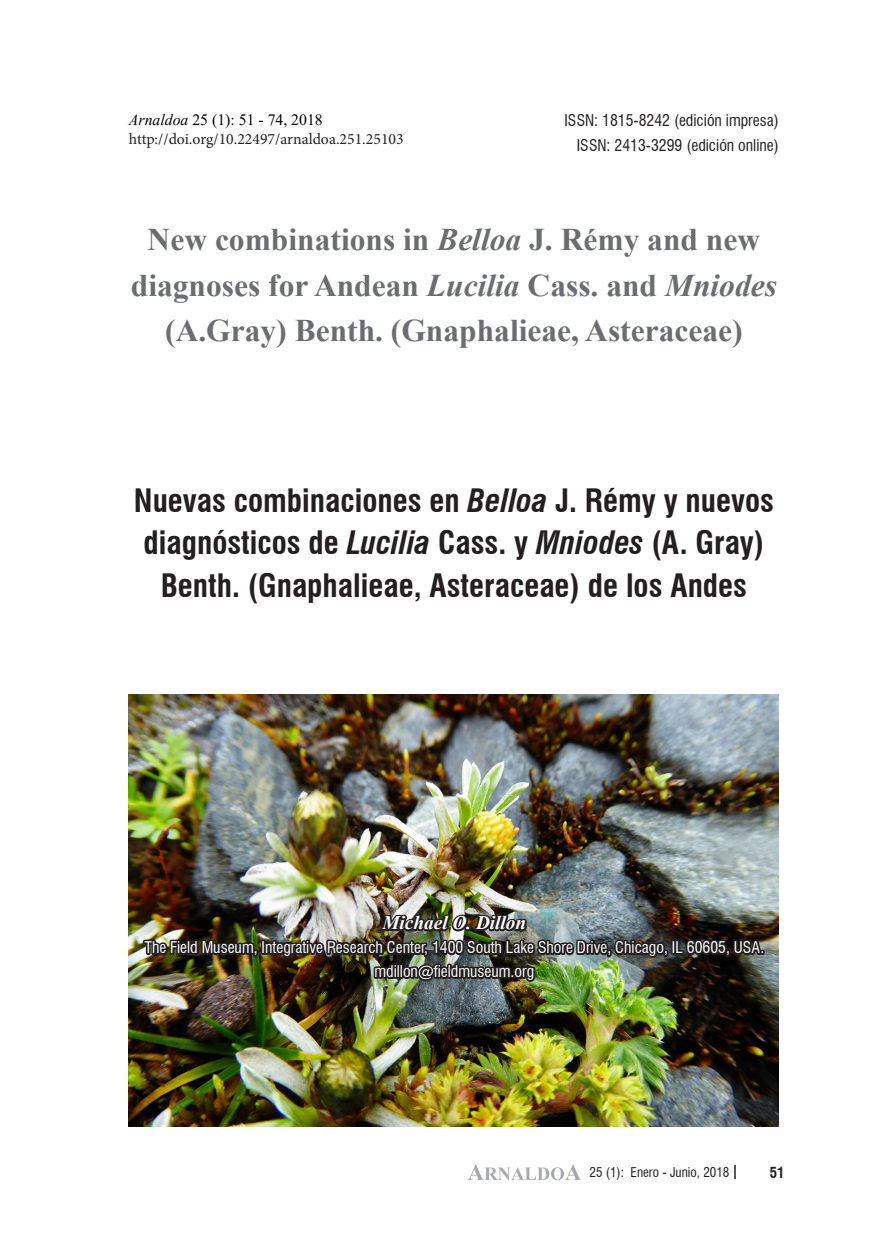
<style>
.page{position:relative;width:893px;height:1241px;background:#fff}
.page>*{position:absolute;margin:0;border:0;box-sizing:border-box;transform-origin:0 0}
.titulo_ingles{font:700 condensed 31.5px/42px "Swiss 721 BT";color:#231f20;text-align:center}
.titulo_español{font:700 31.5px/45.5px "Times New Roman";color:#6c6d70;text-align:center}
.autor{font:italic 700 19.25px "Times New Roman";color:#fff}
.filete{font:condensed 15.75px "Swiss 721 BT";color:#fff}
.titulo_de_cuadros_o{font:condensed 15.75px "Swiss 721 BT";color:#231f20}
.t1{font:15.75px "Minion Pro";color:#231f20}
.autor-2{font:15.75px "Times New Roman";color:#000}
.t2{font:700 condensed 14.88px "Swiss 721 BT";color:#231f20}
.filete-2{font:condensed 13.12px "Swiss 721 BT";color:#231f20}
.s1{font-style:italic}
</style>
<div class="page">
<img style="left:129px;top:694px;width:650px;height:432px">
<svg style="left:469px;top:1164px;width:111px;height:15px"></svg>
<svg style="left:734px;top:1165px;width:2px;height:12px"></svg>
<img style="left:141px;top:898px;width:624px;height:104px">
<p class="autor-2" style="left:129px;top:109px;width:195px"><span class="s1">Arnaldoa</span> 25 (1): 51 - 74, 2018</p>
<p class="t1" style="left:129px;top:129px;width:276px">http://doi.org/10.22497/arnaldoa.251.25103</p>
<p class="titulo_de_cuadros_o" style="left:564px;top:111px;width:216px">ISSN: 1815-8242 (edición impresa)</p>
<p class="titulo_de_cuadros_o" style="left:577px;top:136px;width:203px">ISSN: 2413-3299 (edición online)</p>
<p class="titulo_español" style="left:131px;top:216px;width:648px">New combinations in <span class="s1">Belloa</span> J. Rémy and new diagnoses for Andean <span class="s1">Lucilia</span> Cass. and <span class="s1">Mniodes </span>(A.Gray) Benth. (Gnaphalieae, Asteraceae)</p>
<p class="titulo_ingles" style="left:134px;top:480px;width:641px">Nuevas combinaciones en <span class="s1">Belloa</span> J. Rémy y nuevos diagnósticos de <span class="s1">Lucilia</span> Cass. y <span class="s1">Mniodes</span> (A. Gray)<br>Benth. (Gnaphalieae, Asteraceae) de los Andes</p>
<p class="autor" style="left:382px;top:909px;width:145px">Michael O. Dillon</p>
<p class="filete" style="left:144px;top:937px;width:621px">The Field Museum, Integrative Research Center, 1400 South Lake Shore Drive, Chicago, IL 60605, USA.</p>
<p class="filete" style="left:374px;top:961px;width:161px">mdillon@fieldmuseum.org</p>
<p class="filete-2" style="left:589px;top:1164px;width:141px">25 (1): Enero - Junio, 2018</p>
<p class="t2" style="left:770px;top:1163px;width:16px">51</p>
</div>
